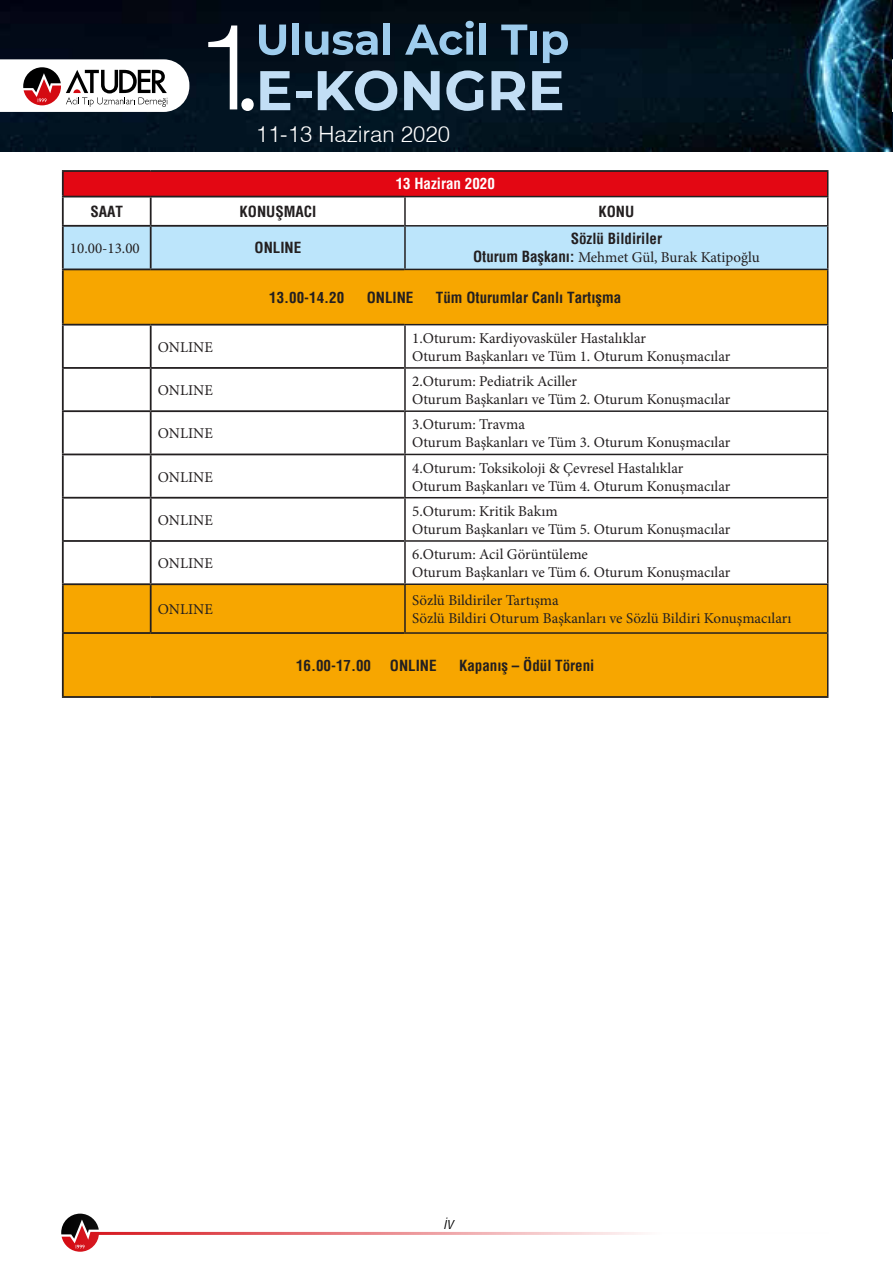
<style>
.page{position:relative;width:893px;height:1263px;background:#fff}
.page>*{position:absolute;margin:0;border:0;box-sizing:border-box;transform-origin:0 0}
.t1{font:700 55.8px "Montserrat";color:#c2def5}
.t2{font:300 22.35px "Helvetica";color:#fff}
.t3{font:15px "Minion Pro";color:#231f20}
.t4{font:700 condensed 15px "Helvetica";color:#231f20}
.t5{font:700 condensed 15px "Helvetica";color:#fff}
.t6{font:italic condensed 12px "Helvetica";color:#000}
.s1{font-family:"Helvetica";font-weight:300;font-size:119.1px;color:#fff}
.s2{font-weight:500;font-size:92.55px;color:#fff}
.s3{font-family:"Helvetica";font-weight:700;font-stretch:condensed}
</style>
<div class="page">
<img style="left:0;top:0;width:892px;height:151px">
<svg style="left:259px;top:25px;width:27px;height:30px"></svg>
<div style="left:292px;top:23px;width:7px;height:32px;background:#9ecced"></div>
<svg style="left:305px;top:31px;width:73px;height:24px"></svg>
<div style="left:384px;top:23px;width:6px;height:32px;background:#9ecced"></div>
<svg style="left:405px;top:21px;width:69px;height:34px"></svg>
<div style="left:479px;top:23px;width:7px;height:32px;background:#9ecced"></div>
<svg style="left:501px;top:25px;width:26px;height:30px"></svg>
<div style="left:530px;top:32px;width:7px;height:23px;background:#9ecced"></div>
<svg style="left:543px;top:31px;width:25px;height:32px"></svg>
<svg style="left:0;top:59px;width:189px;height:53px"></svg>
<img style="left:892px;top:0;width:1px;height:151px">
<svg style="left:892px;top:59px;width:1px;height:53px"></svg>
<svg style="left:61px;top:1213px;width:580px;height:39px"></svg>
<svg style="left:64px;top:270px;width:763px;height:426px"></svg>
<hr style="left:62px;top:170px;width:89px;height:2px;background:#231f20">
<hr style="left:62px;top:172px;width:2px;height:24px;background:#231f20">
<hr style="left:151px;top:170px;width:254px;height:2px;background:#231f20">
<hr style="left:405px;top:170px;width:423px;height:2px;background:#231f20">
<hr style="left:62px;top:196px;width:89px;height:1px;background:#231f20">
<hr style="left:62px;top:197px;width:2px;height:28px;background:#231f20">
<hr style="left:62px;top:225px;width:89px;height:2px;background:#231f20">
<hr style="left:62px;top:227px;width:2px;height:41px;background:#231f20">
<hr style="left:62px;top:268px;width:89px;height:2px;background:#231f20">
<hr style="left:62px;top:270px;width:2px;height:54px;background:#231f20">
<hr style="left:151px;top:268px;width:253px;height:2px;background:#231f20">
<hr style="left:62px;top:324px;width:89px;height:2px;background:#231f20">
<hr style="left:62px;top:326px;width:2px;height:41px;background:#231f20">
<hr style="left:151px;top:324px;width:253px;height:2px;background:#231f20">
<hr style="left:150px;top:326px;width:2px;height:41px;background:#231f20">
<hr style="left:62px;top:367px;width:89px;height:2px;background:#231f20">
<hr style="left:62px;top:369px;width:2px;height:41px;background:#231f20">
<hr style="left:151px;top:367px;width:253px;height:2px;background:#231f20">
<hr style="left:150px;top:369px;width:2px;height:41px;background:#231f20">
<hr style="left:62px;top:410px;width:89px;height:2px;background:#231f20">
<hr style="left:62px;top:412px;width:2px;height:41px;background:#231f20">
<hr style="left:151px;top:410px;width:253px;height:2px;background:#231f20">
<hr style="left:150px;top:412px;width:2px;height:41px;background:#231f20">
<hr style="left:62px;top:453px;width:89px;height:2px;background:#231f20">
<hr style="left:62px;top:455px;width:2px;height:42px;background:#231f20">
<hr style="left:151px;top:453px;width:253px;height:2px;background:#231f20">
<hr style="left:150px;top:455px;width:2px;height:42px;background:#231f20">
<hr style="left:62px;top:497px;width:89px;height:2px;background:#231f20">
<hr style="left:62px;top:499px;width:2px;height:41px;background:#231f20">
<hr style="left:151px;top:497px;width:253px;height:2px;background:#231f20">
<hr style="left:150px;top:499px;width:2px;height:41px;background:#231f20">
<hr style="left:62px;top:540px;width:89px;height:2px;background:#231f20">
<hr style="left:62px;top:542px;width:2px;height:41px;background:#231f20">
<hr style="left:151px;top:540px;width:253px;height:2px;background:#231f20">
<hr style="left:150px;top:542px;width:2px;height:41px;background:#231f20">
<hr style="left:62px;top:583px;width:89px;height:2px;background:#231f20">
<hr style="left:62px;top:585px;width:2px;height:47px;background:#231f20">
<hr style="left:151px;top:583px;width:253px;height:2px;background:#231f20">
<hr style="left:150px;top:585px;width:2px;height:47px;background:#231f20">
<hr style="left:62px;top:632px;width:89px;height:2px;background:#231f20">
<hr style="left:62px;top:634px;width:2px;height:62px;background:#231f20">
<hr style="left:151px;top:632px;width:253px;height:2px;background:#231f20">
<hr style="left:62px;top:696px;width:89px;height:2px;background:#231f20">
<hr style="left:151px;top:696px;width:254px;height:2px;background:#231f20">
<hr style="left:405px;top:696px;width:423px;height:2px;background:#231f20">
<svg style="left:63px;top:172px;width:765px;height:97px"></svg>
<hr style="left:404px;top:225px;width:424px;height:2px;background:#231f20">
<hr style="left:404px;top:227px;width:2px;height:42px;background:#231f20">
<hr style="left:827px;top:227px;width:1px;height:42px;background:#231f20">
<hr style="left:404px;top:269px;width:424px;height:1px;background:#231f20">
<hr style="left:827px;top:270px;width:1px;height:54px;background:#231f20">
<hr style="left:404px;top:324px;width:424px;height:1px;background:#231f20">
<hr style="left:404px;top:325px;width:2px;height:42px;background:#231f20">
<hr style="left:827px;top:325px;width:1px;height:42px;background:#231f20">
<hr style="left:404px;top:367px;width:424px;height:2px;background:#231f20">
<hr style="left:404px;top:369px;width:2px;height:41px;background:#231f20">
<hr style="left:827px;top:369px;width:1px;height:41px;background:#231f20">
<hr style="left:404px;top:410px;width:424px;height:2px;background:#231f20">
<hr style="left:404px;top:412px;width:2px;height:42px;background:#231f20">
<hr style="left:827px;top:412px;width:1px;height:42px;background:#231f20">
<hr style="left:404px;top:454px;width:424px;height:1px;background:#231f20">
<hr style="left:404px;top:455px;width:2px;height:42px;background:#231f20">
<hr style="left:827px;top:455px;width:1px;height:42px;background:#231f20">
<hr style="left:404px;top:497px;width:424px;height:1px;background:#231f20">
<hr style="left:404px;top:498px;width:2px;height:42px;background:#231f20">
<hr style="left:827px;top:498px;width:1px;height:42px;background:#231f20">
<hr style="left:404px;top:540px;width:424px;height:2px;background:#231f20">
<hr style="left:404px;top:542px;width:2px;height:41px;background:#231f20">
<hr style="left:827px;top:542px;width:1px;height:41px;background:#231f20">
<hr style="left:404px;top:583px;width:424px;height:2px;background:#231f20">
<hr style="left:404px;top:585px;width:2px;height:47px;background:#231f20">
<hr style="left:827px;top:585px;width:1px;height:47px;background:#231f20">
<hr style="left:404px;top:632px;width:424px;height:2px;background:#231f20">
<hr style="left:827px;top:634px;width:1px;height:62px;background:#231f20">
<h1 class="t1" style="left:194px;top:50px;width:372px"><span class="s1">1</span><span class="s2">.</span>E-KONGRE</h1>
<h2 class="t2" style="left:256px;top:121px;width:196px">11-13 Haziran 2020</h2>
<p class="t5" style="left:396px;top:174px;width:101px">13 Haziran 2020</p>
<p class="t4" style="left:90px;top:201px;width:34px">SAAT</p>
<p class="t4" style="left:239px;top:201px;width:78px">KONUŞMACI</p>
<p class="t4" style="left:598px;top:201px;width:37px">KONU</p>
<p class="t3" style="left:70px;top:238px;width:71px">10.00-13.00</p>
<p class="t4" style="left:254px;top:238px;width:48px">ONLINE</p>
<p class="t4" style="left:571px;top:229px;width:93px">Sözlü Bildiriler</p>
<p class="t3" style="left:473px;top:247px;width:288px"><span class="s3">Oturum Başkanı:</span> Mehmet Gül, Burak Katipoğlu</p>
<p class="t3" style="left:158px;top:337px;width:57px">ONLINE</p>
<p class="t3" style="left:158px;top:380px;width:57px">ONLINE</p>
<p class="t3" style="left:158px;top:423px;width:57px">ONLINE</p>
<p class="t3" style="left:158px;top:467px;width:57px">ONLINE</p>
<p class="t3" style="left:158px;top:510px;width:57px">ONLINE</p>
<p class="t3" style="left:158px;top:553px;width:57px">ONLINE</p>
<p class="t3" style="left:158px;top:599px;width:57px">ONLINE</p>
<p class="t4" style="left:269px;top:287px;width:76px">13.00-14.20</p>
<p class="t4" style="left:367px;top:287px;width:48px">ONLINE</p>
<p class="t4" style="left:436px;top:287px;width:187px">Tüm Oturumlar Canlı Tartışma</p>
<p class="t3" style="left:412px;top:328px;width:235px">1.Oturum: Kardiyovasküler Hastalıklar</p>
<p class="t3" style="left:412px;top:346px;width:320px">Oturum Başkanları ve Tüm 1. Oturum Konuşmacılar</p>
<p class="t3" style="left:412px;top:371px;width:167px">2.Oturum: Pediatrik Aciller</p>
<p class="t3" style="left:412px;top:389px;width:320px">Oturum Başkanları ve Tüm 2. Oturum Konuşmacılar</p>
<p class="t3" style="left:412px;top:414px;width:114px">3.Oturum: Travma</p>
<p class="t3" style="left:412px;top:432px;width:320px">Oturum Başkanları ve Tüm 3. Oturum Konuşmacılar</p>
<p class="t3" style="left:412px;top:458px;width:273px">4.Oturum: Toksikoloji &amp; Çevresel Hastalıklar</p>
<p class="t3" style="left:412px;top:476px;width:320px">Oturum Başkanları ve Tüm 4. Oturum Konuşmacılar</p>
<p class="t3" style="left:412px;top:501px;width:147px">5.Oturum: Kritik Bakım</p>
<p class="t3" style="left:412px;top:519px;width:320px">Oturum Başkanları ve Tüm 5. Oturum Konuşmacılar</p>
<p class="t3" style="left:412px;top:544px;width:177px">6.Oturum: Acil Görüntüleme</p>
<p class="t3" style="left:412px;top:562px;width:320px">Oturum Başkanları ve Tüm 6. Oturum Konuşmacılar</p>
<p class="t3" style="left:412px;top:590px;width:148px">Sözlü Bildiriler Tartışma</p>
<p class="t3" style="left:412px;top:608px;width:381px">Sözlü Bildiri Oturum Başkanları ve Sözlü Bildiri Konuşmacıları</p>
<p class="t4" style="left:296px;top:655px;width:76px">16.00-17.00</p>
<p class="t4" style="left:390px;top:655px;width:48px">ONLINE</p>
<p class="t4" style="left:459px;top:655px;width:137px">Kapanış – Ödül Töreni</p>
<p class="t6" style="left:443px;top:1217px;width:12px">iv</p>
</div>
